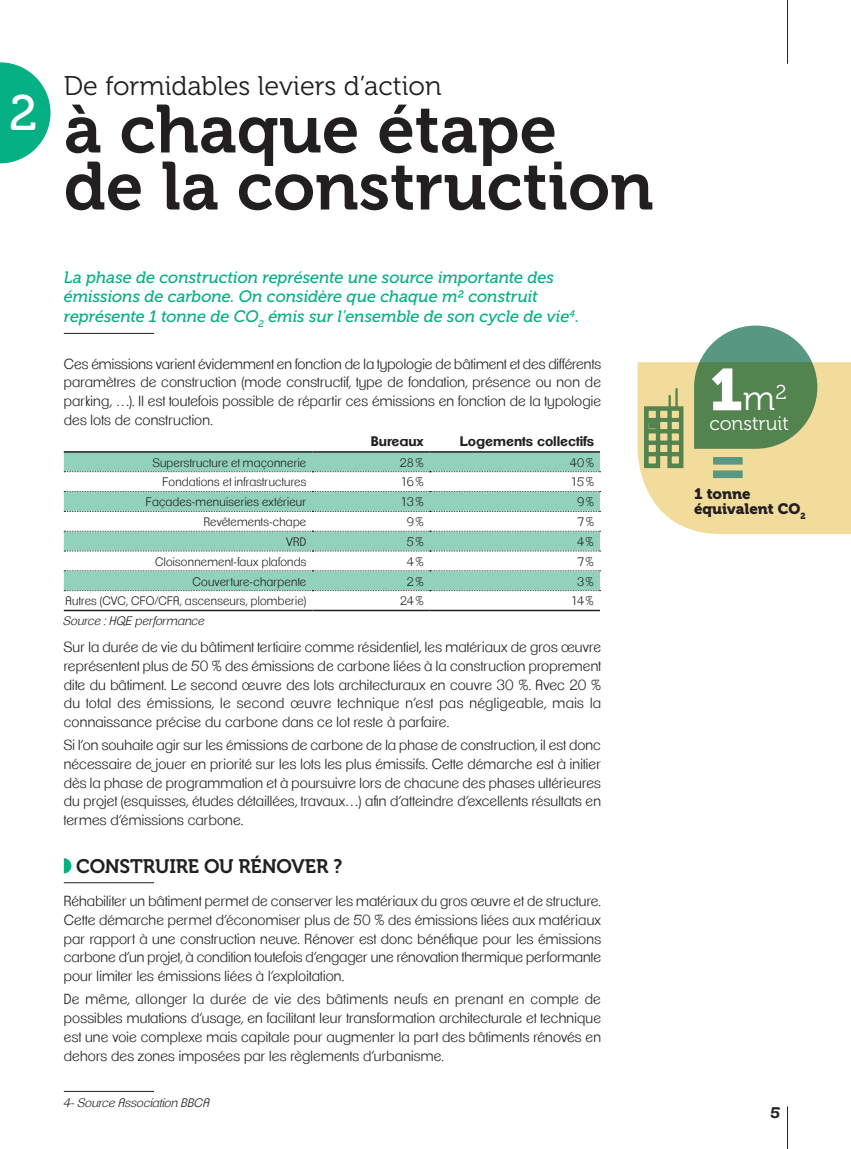
<style>
.page{position:relative;width:851px;height:1149px;background:#fff}
.page>*{position:absolute;margin:0;border:0;box-sizing:border-box;transform-origin:0 0}
.t1{font:67.5px/57px "Museo 700";color:#231f20}
.t2{font:58.5px "Museo 900";color:#fff}
.t3{font:58.5px "Museo 900";color:#589882}
.t4{font:49.5px "Museo 500";color:#fff}
.t5{font:27px "Museo 300";color:#231f20}
.t6{font:19.5px "Museo 700";letter-spacing:-.01em;color:#231f20}
.t7{font:19.5px "Museo 300";color:#fff}
.t8{font:italic 16.5px/19.5px "Museo 500";letter-spacing:-.005em;color:#05b085}
.t9{font:15px "Museo 900";color:#231f20}
.t10{font:700 15px "Clemente P Dam";color:#231f20}
.t11{font:300 14.25px/18.8px "Clemente P Dae";letter-spacing:.015em;color:#231f20;text-align:justify}
.t12{font:700 13.5px "Clemente P Dam";letter-spacing:-.005em;color:#231f20}
.t13{font:300 12px "Clemente P Dae";letter-spacing:.02em;color:#231f20}
.t14{font:italic 300 12px "Clemente P Daf";letter-spacing:.015em;color:#231f20}
.s1{font-family:"Museo 300";font-size:34.5px}
</style>
<div class="page">
<svg style="left:637px;top:325px;width:213px;height:209px;background:#c0c594"></svg>
<hr style="left:64px;top:333px;width:90px;height:1px;background:#231f20">
<svg style="left:64px;top:452px;width:536px;height:138px;fill:#92d2bc"></svg>
<hr style="left:64px;top:451px;width:248px;height:1px;background:#231f20">
<hr style="left:312px;top:451px;width:117px;height:1px;background:#231f20">
<hr style="left:429px;top:451px;width:171px;height:1px;background:#231f20">
<hr style="left:64px;top:609px;width:248px;height:2px;background:#231f20">
<hr style="left:312px;top:609px;width:117px;height:2px;background:#231f20">
<hr style="left:429px;top:609px;width:171px;height:2px;background:#231f20">
<svg style="left:64px;top:471px;width:536px;height:1px"></svg>
<svg style="left:64px;top:491px;width:536px;height:1px"></svg>
<svg style="left:64px;top:511px;width:536px;height:1px"></svg>
<svg style="left:64px;top:530px;width:536px;height:1px"></svg>
<svg style="left:64px;top:550px;width:536px;height:1px"></svg>
<svg style="left:64px;top:570px;width:536px;height:1px"></svg>
<svg style="left:64px;top:590px;width:536px;height:1px"></svg>
<svg style="left:64px;top:858px;width:7px;height:15px"></svg>
<hr style="left:64px;top:882px;width:90px;height:1px;background:#231f20">
<hr style="left:64px;top:1090px;width:90px;height:1px;background:#231f20">
<svg style="left:0;top:62px;width:50px;height:101px"></svg>
<hr style="left:787px;top:0;width:1px;height:64px;background:#231f20">
<hr style="left:787px;top:1106px;width:1px;height:42px;background:#231f20">
<h3 class="t4" style="left:9px;top:85px;width:30px">2</h3>
<h3 class="t5" style="left:64px;top:72px;width:379px">De formidables leviers d’action</h3>
<h1 class="t1" style="left:64px;top:101px;width:591px">à chaque étape de la construction</h1>
<p class="t8" style="left:64px;top:267px;width:516px">La phase de construction représente une source importante des émissions de carbone. On considère que chaque m² construit représente 1 tonne de CO<sub>2</sub> émis sur l’ensemble de son cycle de vie<sup>4</sup>.</p>
<p class="t11" style="left:64px;top:354px;width:538px">Ces émissions varient évidemment en fonction de la typologie de bâtiment et des différents paramètres de construction (mode constructif, type de fondation, présence ou non de parking, …). Il est toutefois possible de répartir ces émissions en fonction de la typologie des lots de construction.</p>
<p class="t12" style="left:371px;top:433px;width:54px">Bureaux</p>
<p class="t12" style="left:459px;top:433px;width:136px">Logements collectifs</p>
<p class="t13" style="left:153px;top:455px;width:155px">Superstructure et maçonnerie</p>
<p class="t13" style="left:400px;top:455px;width:25px">28%</p>
<p class="t13" style="left:569px;top:455px;width:26px">40%</p>
<p class="t13" style="left:162px;top:475px;width:145px">Fondations et infrastructures</p>
<p class="t13" style="left:400px;top:475px;width:25px">16%</p>
<p class="t13" style="left:570px;top:475px;width:25px">15%</p>
<p class="t13" style="left:146px;top:495px;width:162px">Façades-menuiseries extérieur</p>
<p class="t13" style="left:400px;top:495px;width:24px">13%</p>
<p class="t13" style="left:577px;top:495px;width:18px">9%</p>
<p class="t13" style="left:204px;top:514px;width:104px">Revêtements-chape</p>
<p class="t13" style="left:407px;top:514px;width:18px">9%</p>
<p class="t13" style="left:577px;top:514px;width:18px">7%</p>
<p class="t13" style="left:286px;top:534px;width:22px">VRD</p>
<p class="t13" style="left:407px;top:534px;width:18px">5%</p>
<p class="t13" style="left:577px;top:534px;width:18px">4%</p>
<p class="t13" style="left:155px;top:554px;width:152px">Cloisonnement-faux plafonds</p>
<p class="t13" style="left:407px;top:554px;width:18px">4%</p>
<p class="t13" style="left:577px;top:554px;width:18px">7%</p>
<p class="t13" style="left:193px;top:574px;width:115px">Couverture-charpente</p>
<p class="t13" style="left:407px;top:574px;width:18px">2%</p>
<p class="t13" style="left:577px;top:574px;width:18px">3%</p>
<p class="t13" style="left:66px;top:594px;width:242px">Autres (CVC, CFO/CFA, ascenseurs, plomberie)</p>
<p class="t13" style="left:400px;top:594px;width:25px">24%</p>
<p class="t13" style="left:571px;top:594px;width:24px">14%</p>
<p class="t14" style="left:64px;top:613px;width:143px">Source : HQE performance</p>
<p class="t11" style="left:64px;top:637px;width:538px">Sur la durée de vie du bâtiment tertiaire comme résidentiel, les matériaux de gros œuvre représentent plus de 50 % des émissions de carbone liées à la construction proprement dite du bâtiment. Le second œuvre des lots architecturaux en couvre 30 %. Avec 20 % du total des émissions, le second œuvre technique n’est pas négligeable, mais la connaissance précise du carbone dans ce lot reste à parfaire.</p>
<p class="t11" style="left:64px;top:735px;width:538px">Si l’on souhaite agir sur les émissions de carbone de la phase de construction, il est donc nécessaire de jouer en priorité sur les lots les plus émissifs. Cette démarche est à initier dès la phase de programmation et à poursuivre lors de chacune des phases ultérieures du projet (esquisses, études détaillées, travaux…) afin d’atteindre d’excellents résultats en termes d’émissions carbone.</p>
<h3 class="t6" style="left:76px;top:855px;width:267px">Construire ou rénover ?</h3>
<p class="t11" style="left:64px;top:891px;width:538px">Réhabiliter un bâtiment permet de conserver les matériaux du gros œuvre et de structure.<br>Cette démarche permet d’économiser plus de 50 % des émissions liées aux matériaux par rapport à une construction neuve. Rénover est donc bénéfique pour les émissions carbone d’un projet, à condition toutefois d’engager une rénovation thermique performante pour limiter les émissions liées à l’exploitation.</p>
<p class="t11" style="left:64px;top:989px;width:538px">De même, allonger la durée de vie des bâtiments neufs en prenant en compte de possibles mutations d’usage, en facilitant leur transformation architecturale et technique est une voie complexe mais capitale pour augmenter la part des bâtiments rénovés en dehors des zones imposées par les règlements d’urbanisme.</p>
<p class="t14" style="left:64px;top:1095px;width:147px">4- Source Association BBCA</p>
<h2 class="t2" style="left:709px;top:356px;width:79px">1<span class="s1">m</span><sup>2</sup></h2>
<h3 class="t7" style="left:709px;top:412px;width:81px">construit</h3>
<h2 class="t3" style="left:709px;top:430px;width:38px">=</h2>
<p class="t9" style="left:694px;top:499px;width:113px">équivalent CO<sub>2</sub></p>
<p class="t9" style="left:694px;top:484px;width:58px">1 tonne</p>
<p class="t10" style="left:770px;top:1103px;width:12px">5</p>
</div>
